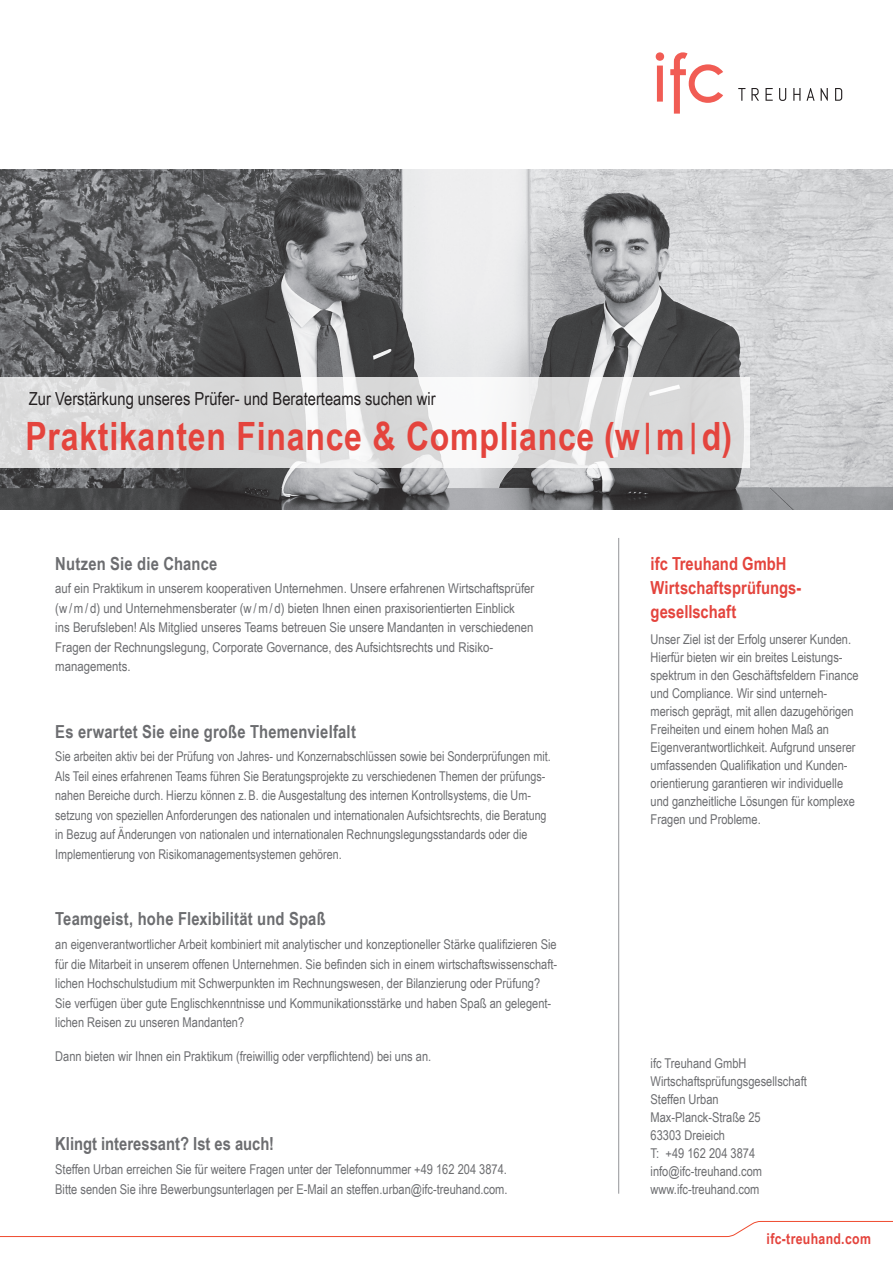
<style>
.page{position:relative;width:893px;height:1263px;background:#fff}
.page>*{position:absolute;margin:0;border:0;box-sizing:border-box;transform-origin:0 0}
.t1{font:700 39px "Arial Narrow";letter-spacing:.02em;color:#e4443d}
.t2{font:700 18px "Arial Narrow";letter-spacing:.01em;color:#6c6d70}
.t3{font:18px "Arial Narrow";color:#231f20}
.t4{font:700 18px/24px "Arial Narrow";color:#e4443d}
.t5{font:700 15px "Arial Narrow";letter-spacing:.02em;color:#e4443d}
.t6{font:13.5px/18px "Arial Narrow";color:#6c6d70}
.s1{font-size:33px}
</style>
<div class="page">
<img style="left:0;top:169px;width:893px;height:340px">
<svg style="left:0;top:377px;width:750px;height:91px;fill:#dadada"></svg>
<svg style="left:0;top:1221px;width:893px;height:16px"></svg>
<svg style="left:656px;top:52px;width:67px;height:62px"></svg>
<svg style="left:738px;top:88px;width:104px;height:13px"></svg>
<hr style="left:618px;top:538px;width:1px;height:656px;background:#939598">
<h2 class="t3" style="left:29px;top:388px;width:408px">Zur Verstärkung unseres Prüfer- und Beraterteams suchen wir</h2>
<h1 class="t1" style="left:26px;top:414px;width:708px">Praktikanten Finance &amp; Compliance (w<span class="s1">|</span>m<span class="s1">|</span>d)</h1>
<h2 class="t2" style="left:55px;top:553px;width:164px">Nutzen Sie die Chance</h2>
<p class="t6" style="left:55px;top:579px;width:481px;line-height:19.5px">auf ein Praktikum in unserem kooperativen Unternehmen. Unsere erfahrenen Wirtschaftsprüfer (w/m/ d) und Unternehmensberater (w/m/ d) bieten Ihnen einen praxisorientierten Einblick<br>ins Berufsleben! Als Mitglied unseres Teams betreuen Sie unsere Mandanten in verschiedenen Fragen der Rechnungslegung, Corporate Governance, des Aufsichtsrechts und Risiko&shy;managements.</p>
<h2 class="t2" style="left:55px;top:721px;width:302px">Es erwartet Sie eine große Themenvielfalt</h2>
<p class="t6" style="left:55px;top:747px;width:497px;line-height:19.5px">Sie arbeiten aktiv bei der Prüfung von Jahres- und Konzernabschlüssen sowie bei Sonderprüfungen mit.<br>Als Teil eines erfahrenen Teams führen Sie Beratungsprojekte zu verschiedenen Themen der prüfungs&shy;nahen Bereiche durch. Hierzu können z.B. die Ausgestaltung des internen Kontrollsystems, die Um&shy;setzung von speziellen Anforderungen des nationalen und internationalen Aufsichtsrechts, die Beratung in Bezug auf Änderungen von nationalen und internationalen Rechnungslegungsstandards oder die Implementierung von Risikomanagementsystemen gehören.</p>
<h2 class="t2" style="left:55px;top:908px;width:272px">Teamgeist, hohe Flexibilität und Spaß</h2>
<p class="t6" style="left:55px;top:934px;width:503px;line-height:19.5px">an eigenverantwortlicher Arbeit kombiniert mit analytischer und konzeptioneller Stärke qualifizieren Sie für die Mitarbeit in unserem offenen Unternehmen. Sie befinden sich in einem wirtschaftswissenschaft&shy;lichen Hochschulstudium mit Schwerpunkten im Rechnungswesen, der Bilanzierung oder Prüfung?<br>Sie verfügen über gute Englischkenntnisse und Kommunikationsstärke und haben Spaß an gelegent&shy;lichen Reisen zu unseren Mandanten?</p>
<p class="t6" style="left:55px;top:1047px;width:377px">Dann bieten wir Ihnen ein Praktikum (freiwillig oder verpflichtend) bei uns an.</p>
<h2 class="t2" style="left:55px;top:1133px;width:220px">Klingt interessant? Ist es auch!</h2>
<p class="t6" style="left:55px;top:1159px;width:454px;line-height:19.5px">Steffen Urban erreichen Sie für weitere Fragen unter der Telefonnummer +49 162 204 3874.<br>Bitte senden Sie ihre Bewerbungsunterlagen per E-Mail an steffen.urban@ifc-treuhand.com.</p>
<h2 class="t4" style="left:651px;top:551px;width:152px">ifc Treuhand GmbH<br>Wirtschaftsprüfungs&shy;gesellschaft</h2>
<p class="t6" style="left:651px;top:630px;width:209px">Unser Ziel ist der Erfolg unserer Kunden.<br>Hierfür bieten wir ein breites Leistungs&shy;spektrum in den Geschäftsfeldern Finance und Compliance. Wir sind unterneh-- merisch geprägt, mit allen dazugehörigen Freiheiten und einem hohen Maß an Eigenverantwortlichkeit. Aufgrund unserer umfassenden Qualifikation und Kunden&shy;orientierung garantieren wir individuelle und ganzheitliche Lösungen für komplexe Fragen und Probleme.</p>
<p class="t6" style="left:651px;top:1054px;width:158px">ifc Treuhand GmbH<br>Wirtschaftsprüfungsgesellschaft<br>Steffen Urban<br>Max-Planck-Straße 25<br>63303 Dreieich<br>T: +49 162 204 3874 info@ifc-treuhand.com www.ifc-treuhand.com</p>
<p class="t5" style="left:767px;top:1230px;width:106px">ifc-treuhand.com</p>
</div>
